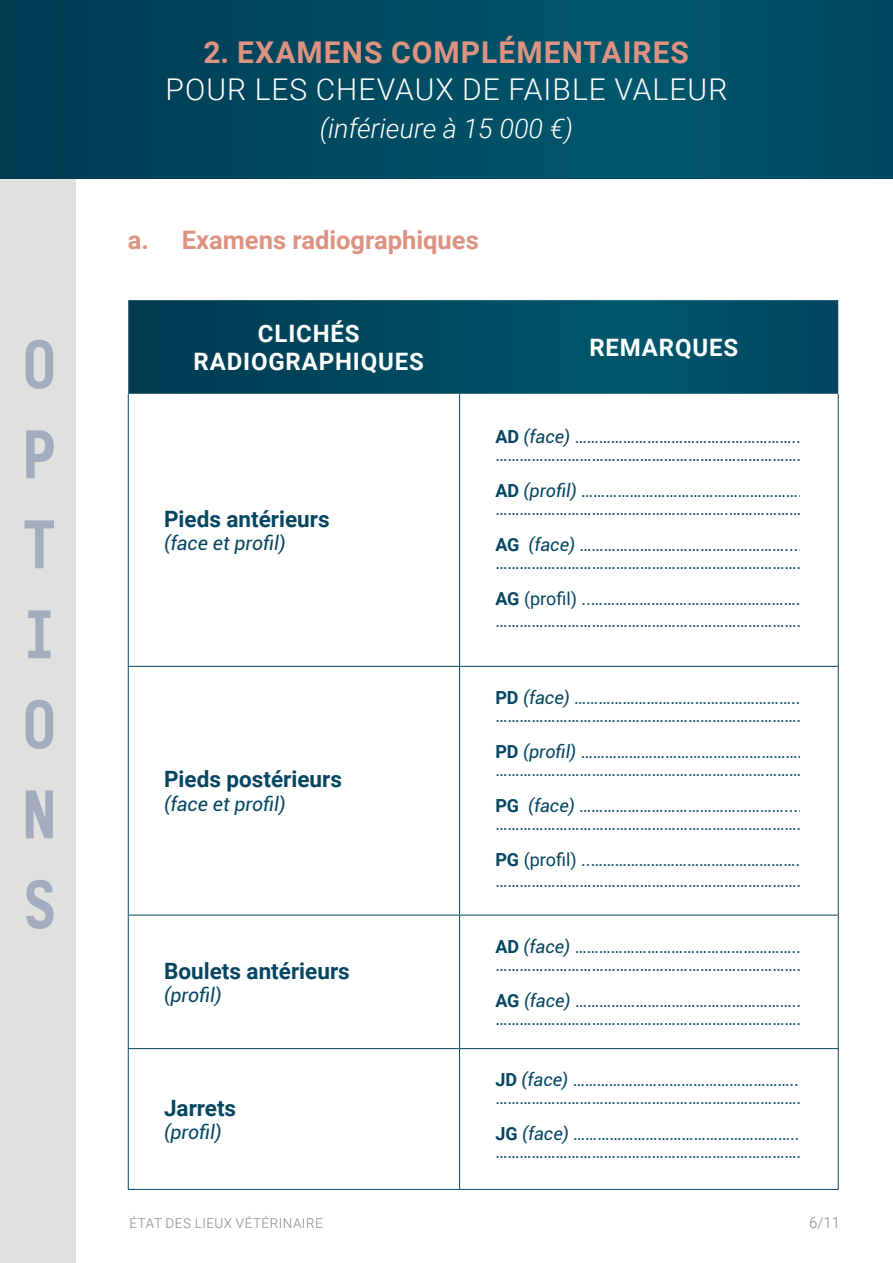
<style>
.page{position:relative;width:893px;height:1263px;background:#fff}
.page>*{position:absolute;margin:0;border:0;box-sizing:border-box;transform-origin:0 0}
.t1{font:66px "Monofonto";color:#a4adbd}
.t2{font:300 30px/37.5px "Roboto";letter-spacing:.035em;color:#fff;text-align:center}
.t3{font:italic 300 27px "Roboto";color:#fff}
.t4{font:700 25.5px "Roboto";color:#de9282}
.t5{font:700 24px/28.8px "Roboto";letter-spacing:.035em;color:#fff;text-align:center}
.t6{font:700 22.5px "Roboto";color:#044661}
.t7{font:italic 19.5px "Roboto";color:#044661}
.t8{font:18px/18px "Roboto";color:#044661}
.t9{font:300 15px "Roboto";color:#878787}
.t10{font:300 13.5px "Roboto";letter-spacing:.035em;color:#878787}
.s1{font-weight:700;color:#de9282}
.s2{font-weight:700}
.s3{font-style:italic}
</style>
<div class="page">
<div style="left:0;top:126px;width:76px;height:1137px;background:#e0e0df"></div>
<div style="left:0;top:0;width:893px;height:179px;background:linear-gradient(to right,#004056,#00556c)"></div>
<svg style="left:128px;top:300px;width:710px;height:94px;background:#014a61"></svg>
<hr style="left:838px;top:394px;width:1px;height:272px;background:#044661">
<hr style="left:460px;top:666px;width:379px;height:1px;background:#044661">
<hr style="left:838px;top:667px;width:1px;height:248px;background:#044661">
<hr style="left:460px;top:915px;width:379px;height:1px;background:#044661">
<hr style="left:838px;top:915px;width:1px;height:133px;background:#044661">
<hr style="left:460px;top:1048px;width:379px;height:1px;background:#044661">
<hr style="left:838px;top:1049px;width:1px;height:140px;background:#044661">
<hr style="left:460px;top:1189px;width:379px;height:1px;background:#044661">
<hr style="left:128px;top:394px;width:1px;height:272px;background:#044661">
<hr style="left:459px;top:394px;width:1px;height:272px;background:#044661">
<hr style="left:128px;top:666px;width:332px;height:1px;background:#044661">
<hr style="left:128px;top:667px;width:1px;height:248px;background:#044661">
<hr style="left:459px;top:667px;width:1px;height:248px;background:#044661">
<hr style="left:128px;top:915px;width:332px;height:1px;background:#044661">
<hr style="left:128px;top:915px;width:1px;height:133px;background:#044661">
<hr style="left:459px;top:915px;width:1px;height:133px;background:#044661">
<hr style="left:128px;top:1048px;width:332px;height:1px;background:#044661">
<hr style="left:128px;top:1049px;width:1px;height:140px;background:#044661">
<hr style="left:459px;top:1049px;width:1px;height:140px;background:#044661">
<hr style="left:128px;top:1189px;width:332px;height:1px;background:#044661">
<p class="t1" style="left:23px;top:325px;width:35px">O</p>
<p class="t1" style="left:23px;top:415px;width:35px">P</p>
<p class="t1" style="left:23px;top:505px;width:35px">T</p>
<p class="t1" style="left:23px;top:595px;width:35px">I</p>
<p class="t1" style="left:23px;top:685px;width:35px">O</p>
<p class="t1" style="left:23px;top:775px;width:35px">N</p>
<p class="t1" style="left:23px;top:865px;width:35px">S</p>
<p class="t2" style="left:166px;top:32px;width:563px"><span class="s1">2. EXAMENS COMPLÉMENTAIRES<br></span>POUR LES CHEVAUX DE FAIBLE VALEUR</p>
<p class="t3" style="left:320px;top:109px;width:255px">(inférieure à 15 000 €)</p>
<p class="t4" style="left:128px;top:222px;width:352px">a. Examens radiographiques</p>
<p class="t5" style="left:194px;top:318px;width:232px">CLICHÉS<br>RADIOGRAPHIQUES</p>
<p class="t6" style="left:164px;top:503px;width:167px">Pieds antérieurs</p>
<p class="t7" style="left:164px;top:529px;width:123px">(face et profil)</p>
<p class="t6" style="left:164px;top:764px;width:179px">Pieds postérieurs</p>
<p class="t7" style="left:164px;top:790px;width:123px">(face et profil)</p>
<p class="t6" style="left:164px;top:955px;width:187px">Boulets antérieurs</p>
<p class="t7" style="left:164px;top:981px;width:59px">(profil)</p>
<p class="t6" style="left:164px;top:1092px;width:74px">Jarrets</p>
<p class="t7" style="left:164px;top:1118px;width:59px">(profil)</p>
<p class="t5" style="left:589px;top:332px;width:150px">REMARQUES</p>
<p class="t8" style="left:495px;top:427px;width:307px"><span class="s2">AD</span> <span class="s3">(face)</span> ……………………………………………….. ………………………………………………………………….</p>
<p class="t8" style="left:495px;top:481px;width:314px"><span class="s2">AD</span> <span class="s3">(profil)</span> ………………………………………………..</p>
<p class="t8" style="left:495px;top:499px;width:307px">………………………………………………….………………</p>
<p class="t8" style="left:495px;top:535px;width:317px"><span class="s2">AG</span> <span class="s3">(face)</span> ……………………………………………...…</p>
<p class="t8" style="left:495px;top:553px;width:331px">……………………………………………………………………….</p>
<p class="t8" style="left:495px;top:589px;width:314px"><span class="s2">AG</span> (profil) ..………………………………………………</p>
<p class="t8" style="left:495px;top:611px;width:331px">……………………………………………………………………….</p>
<p class="t8" style="left:495px;top:688px;width:307px"><span class="s2">PD</span> <span class="s3">(face)</span> ……………………………………………….. ………………………………………………………………….</p>
<p class="t8" style="left:495px;top:742px;width:313px"><span class="s2">PD</span> <span class="s3">(profil)</span> ………………………………………………..</p>
<p class="t8" style="left:495px;top:760px;width:307px">………………………………………………….………………</p>
<p class="t8" style="left:495px;top:796px;width:316px"><span class="s2">PG</span> <span class="s3">(face)</span> ……………………………………………...…</p>
<p class="t8" style="left:495px;top:814px;width:331px">……………………………………………………………………….</p>
<p class="t8" style="left:495px;top:850px;width:314px"><span class="s2">PG</span> (profil) ..………………………………………………</p>
<p class="t8" style="left:495px;top:871px;width:327px">………………………………………………………………………</p>
<p class="t8" style="left:495px;top:936px;width:307px"><span class="s2">AD</span> <span class="s3">(face)</span> ……………………………………………….. ………………………………………………………………….</p>
<p class="t8" style="left:495px;top:990px;width:308px"><span class="s2">AG</span> <span class="s3">(face)</span> ……………………………………………….. ………………………………………………………………….</p>
<p class="t8" style="left:495px;top:1070px;width:307px"><span class="s2">JD</span> <span class="s3">(face)</span> ……………………………………………….. ………………………………………………………………….</p>
<p class="t8" style="left:495px;top:1124px;width:307px"><span class="s2">JG</span> <span class="s3">(face)</span> ……………………………………………….. ………………………………………………………………….</p>
<p class="t10" style="left:130px;top:1213px;width:195px">ÉTAT DES LIEUX VÉTÉRINAIRE</p>
<p class="t9" style="left:809px;top:1212px;width:32px">6/11</p>
</div>
